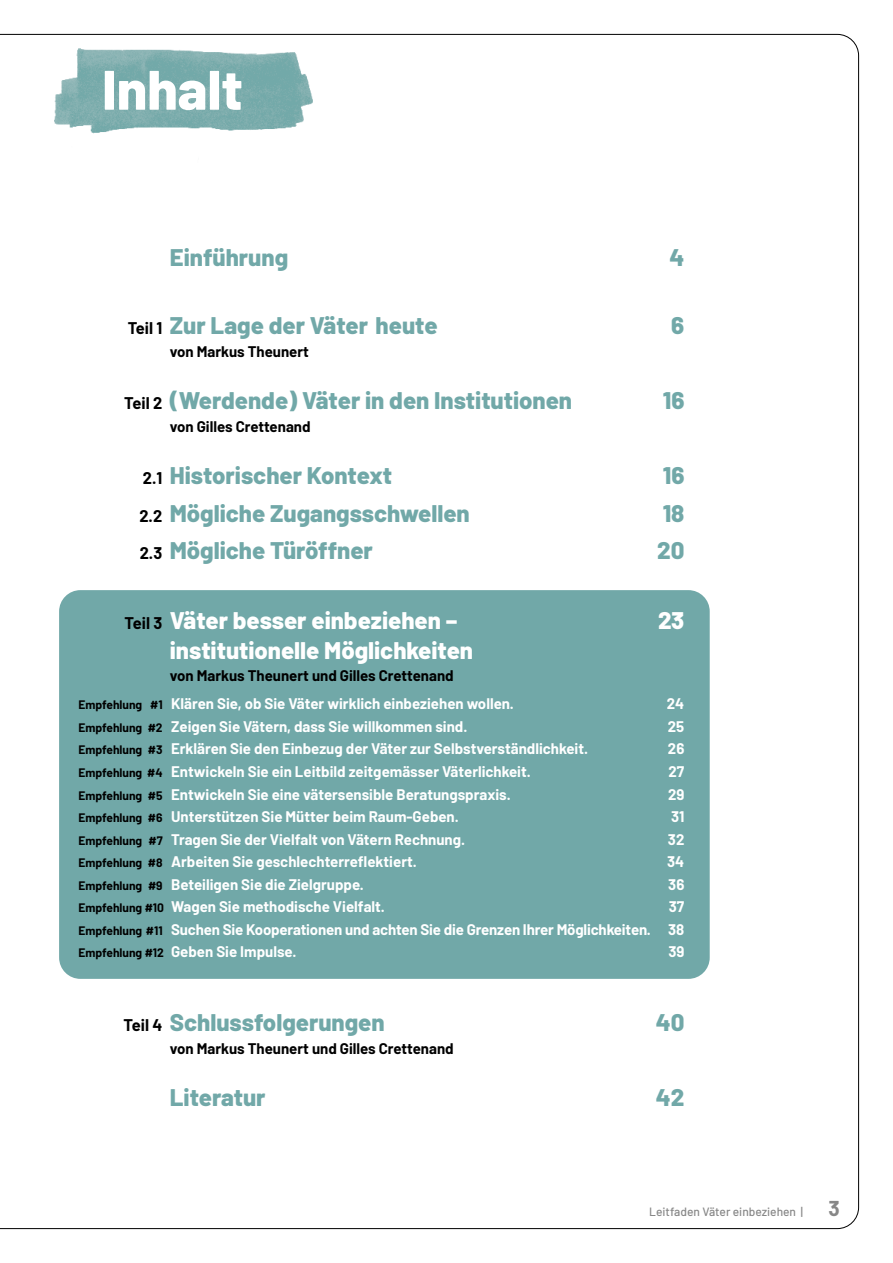
<style>
.page{position:relative;width:893px;height:1263px;background:#fff}
.page>*{position:absolute;margin:0;border:0;box-sizing:border-box;transform-origin:0 0}
.t1{font:800 55.5px "Barlow";color:#fff}
.t2{font:800 24px "Barlow";color:#71a8a8}
.t3{font:800 24px "Barlow";color:#fff}
.t4{font:700 15px/22.5px "Barlow";color:#fff}
.t5{font:700 15px "Barlow";color:#000}
.t6{font:500 12px "Barlow";color:#878787}
.s1{font-weight:700;font-size:16.5px;color:#000}
.s2{color:#000}
.s3{font-size:12px;color:#000}
.s4{font-weight:700;font-size:21px}
</style>
<div class="page">
<img style="left:54px;top:48px;width:259px;height:86px">
<div style="left:59px;top:590px;width:651px;height:389px;background:#71a8a8;border-radius:21px"></div>
<h1 class="t1" style="left:102px;top:48px;width:142px">Inhalt</h1>
<h2 class="t2" style="left:170px;top:239px;width:120px">Einführung</h2>
<h2 class="t2" style="left:669px;top:239px;width:16px">4</h2>
<h2 class="t2" style="left:128px;top:308px;width:311px"><span class="s1">Teil 1</span> Zur Lage der Väter heute</h2>
<h2 class="t2" style="left:671px;top:308px;width:15px">6</h2>
<p class="t5" style="left:170px;top:340px;width:141px">von Markus Theunert</p>
<h2 class="t2" style="left:124px;top:383px;width:449px"><span class="s1">Teil 2</span> (Werdende) Väter in den Institutionen</h2>
<h2 class="t2" style="left:663px;top:383px;width:23px">16</h2>
<p class="t5" style="left:170px;top:415px;width:142px">von Gilles Crettenand</p>
<h2 class="t2" style="left:143px;top:458px;width:251px"><span class="s1">2.1</span> Historischer Kontext</h2>
<h2 class="t2" style="left:663px;top:458px;width:23px">16</h2>
<h2 class="t2" style="left:139px;top:495px;width:332px"><span class="s1">2.2</span> Mögliche Zugangsschwellen</h2>
<h2 class="t2" style="left:663px;top:495px;width:23px">18</h2>
<h2 class="t2" style="left:140px;top:533px;width:235px"><span class="s1">2.3</span> Mögliche Türöffner</h2>
<h2 class="t2" style="left:657px;top:533px;width:29px">20</h2>
<h2 class="t3" style="left:125px;top:602px;width:334px"><span class="s1">Teil 3</span> Väter besser einbeziehen –</h2>
<h2 class="t3" style="left:658px;top:602px;width:28px">23</h2>
<h2 class="t3" style="left:170px;top:632px;width:305px">institutionelle Möglichkeiten</h2>
<p class="t4" style="left:78px;top:661px;width:437px;line-height:28px;text-indent:92px"><span class="s2">von Markus Theunert und Gilles Crettenand<br></span><span class="s3">Empfehlung #1</span> Klären Sie, ob Sie Väter wirklich einbeziehen wollen.</p>
<p class="t4" style="left:667px;top:692px;width:19px">24</p>
<p class="t4" style="left:78px;top:714px;width:391px"><span class="s3">Empfehlung #2</span> Zeigen Sie Vätern, dass Sie willkommen sind.</p>
<p class="t4" style="left:668px;top:714px;width:18px">25</p>
<p class="t4" style="left:78px;top:737px;width:511px"><span class="s3">Empfehlung #3</span> Erklären Sie den Einbezug der Väter zur Selbstverständlichkeit.</p>
<p class="t4" style="left:668px;top:737px;width:18px">26</p>
<p class="t4" style="left:78px;top:759px;width:454px"><span class="s3">Empfehlung #4</span> Entwickeln Sie ein Leitbild zeitgemässer Väterlichkeit.</p>
<p class="t4" style="left:668px;top:759px;width:17px">27</p>
<p class="t4" style="left:78px;top:782px;width:434px"><span class="s3">Empfehlung #5</span> Entwickeln Sie eine vätersensible Beratungspraxis.</p>
<p class="t4" style="left:668px;top:782px;width:18px">29</p>
<p class="t4" style="left:78px;top:804px;width:382px"><span class="s3">Empfehlung #6</span> Unterstützen Sie Mütter beim Raum-Geben.</p>
<p class="t4" style="left:671px;top:804px;width:15px">31</p>
<p class="t4" style="left:78px;top:827px;width:388px"><span class="s3">Empfehlung #7</span> Tragen Sie der Vielfalt von Vätern Rechnung.</p>
<p class="t4" style="left:668px;top:827px;width:18px">32</p>
<p class="t4" style="left:78px;top:849px;width:340px"><span class="s3">Empfehlung #8</span> Arbeiten Sie geschlechterreflektiert.</p>
<p class="t4" style="left:667px;top:849px;width:19px">34</p>
<p class="t4" style="left:78px;top:872px;width:287px"><span class="s3">Empfehlung #9</span> Beteiligen Sie die Zielgruppe.</p>
<p class="t4" style="left:668px;top:872px;width:18px">36</p>
<p class="t4" style="left:78px;top:894px;width:308px"><span class="s3">Empfehlung #10</span> Wagen Sie methodische Vielfalt.</p>
<p class="t4" style="left:78px;top:894px;width:607px;text-align:justify;text-indent:590px">37<br><span class="s3">Empfehlung #11</span> Suchen Sie Kooperationen und achten Sie die Grenzen Ihrer Möglichkeiten. 38<br><span class="s3">Empfehlung #12</span> Geben Sie Impulse.</p>
<p class="t4" style="left:668px;top:939px;width:18px">39</p>
<h2 class="t2" style="left:124px;top:1005px;width:263px"><span class="s1">Teil 4</span> Schlussfolgerungen</h2>
<h2 class="t2" style="left:656px;top:1005px;width:30px">40</h2>
<p class="t5" style="left:170px;top:1037px;width:285px">von Markus Theunert und Gilles Crettenand</p>
<h2 class="t2" style="left:170px;top:1080px;width:97px">Literatur</h2>
<h2 class="t2" style="left:656px;top:1080px;width:30px">42</h2>
<p class="t6" style="left:649px;top:1203px;width:192px">Leitfaden Väter einbeziehen | <span class="s4">3</span></p>
</div>
